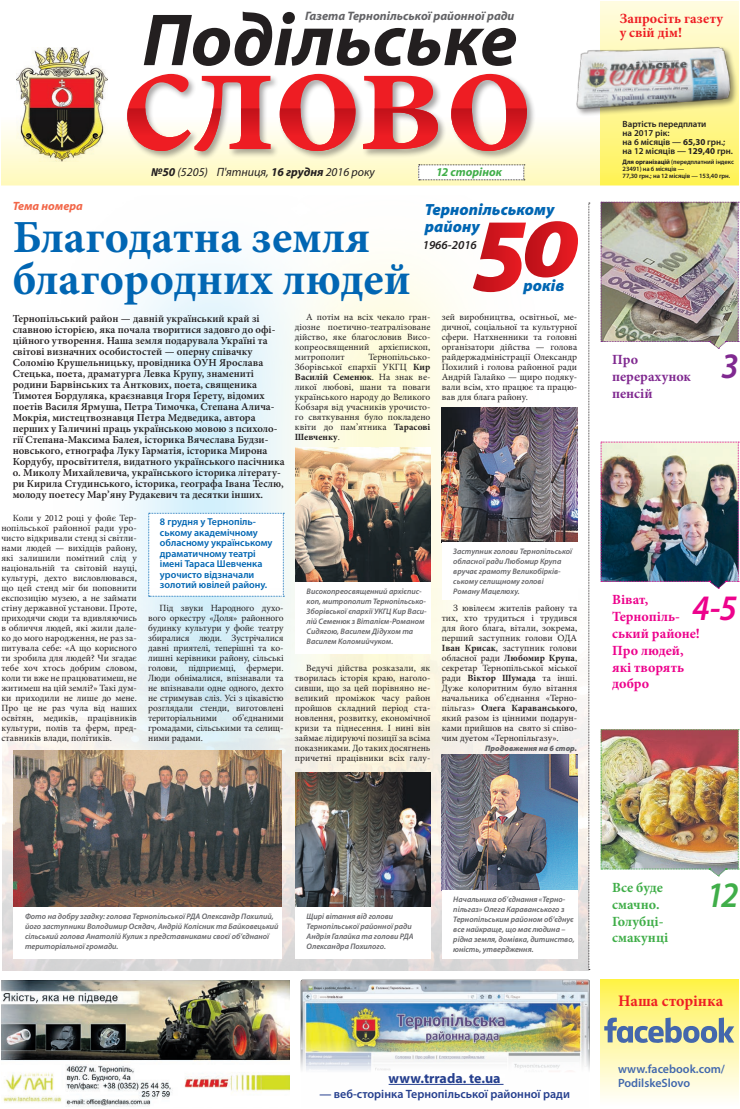
<style>
.page{position:relative;width:740px;height:1109px;background:#fff}
.page>*{position:absolute;margin:0;border:0;box-sizing:border-box;transform-origin:0 0}
.t1{font:italic 700 74.4px "Myriad Pro";color:#231f20}
.t2{font:700 46px/42px "Minion Pro";color:#0166b3}
.t3{font:italic 600 36px "Myriad Pro";color:#ed028c;scale:.94 1}
.t4{font:italic 600 36px "Myriad Pro";color:#40ae49;scale:.94 1}
.t5{font:italic 600 36px "Myriad Pro";color:#802990;scale:.94 1}
.t6{font:italic 900 16.2px/16.2px "Myriad Pro";color:#0166b3}
.t7{font:700 16px "Minion Pro";color:#ee1d23}
.t8{font:700 14px/16.8px "Minion Pro";color:#ed028c}
.t9{font:700 14px/16.8px "Minion Pro";color:#40ae49}
.t10{font:700 14px/14px "Minion Pro";letter-spacing:.005em;color:#ee1d23}
.t11{font:700 14px/16.8px "Minion Pro";color:#802990}
.t12{font:700 14px "Myriad Pro";color:#253f8e}
.t13{font:italic 700 12.3px "Myriad Pro";color:#636366}
.t14{font:italic 600 12.1px "Myriad Pro";color:#231f20}
.t15{font:600 12px "Myriad Pro";color:#253f8e}
.t16{font:italic 12px "Myriad Pro";color:#231f20}
.t17{font:600 12px "Myriad Pro";color:#4268ad}
.t18{font:italic 700 12px "Myriad Pro";color:#40ae49}
.t19{font:italic 700 12px "Myriad Pro";color:#f26648}
.t20{font:600 10.7px/11px "Minion Pro";color:#231f20}
.t21{font:600 10px/10.5px "Myriad Pro";color:#0166b3}
.t22{font:9.5px/10px "Minion Pro";color:#231f20;text-align:justify}
.t23{font:600 9px/9px "Myriad Pro";color:#231f20}
.t24{font:italic 600 8px/10px "Myriad Pro";color:#636366}
.t25{font:italic 900 8px "Myriad Pro";color:#636366}
.t26{font:600 6.5px/7px "Myriad Pro";letter-spacing:-.01em;color:#231f20}
.s1{font-weight:700}
</style>
<div class="page">
<img style="left:121px;top:264px;width:372px;height:315px">
<svg style="left:148px;top:513px;width:136px;height:66px"></svg>
<img style="left:3px;top:579px;width:585px;height:391px">
<div style="left:0;top:72px;width:267px;height:244px;background:#231f20;opacity:.4"></div>
<img style="left:1px;top:980px;width:288px;height:127px">
<svg style="left:1px;top:47px;width:599px;height:138px"></svg>
<div style="left:126px;top:72px;width:414px;height:93px;background:#231f20;opacity:.4"></div>
<svg style="left:600px;top:1px;width:138px;height:184px"></svg>
<div style="left:575px;top:45px;width:165px;height:95px;background:#231f20;opacity:.5"></div>
<img style="left:569px;top:38px;width:171px;height:80px">
<svg style="left:127px;top:74px;width:400px;height:77px"></svg>
<svg style="left:418px;top:164px;width:107px;height:16px"></svg>
<img style="left:16px;top:48px;width:91px;height:114px">
<div style="left:0;top:185px;width:740px;height:10px;background:#fff"></div>
<svg style="left:473px;top:221px;width:105px;height:71px"></svg>
<img style="left:601px;top:202px;width:138px;height:147px">
<img style="left:601px;top:441px;width:138px;height:148px">
<img style="left:601px;top:729px;width:138px;height:147px">
<img style="left:442px;top:754px;width:135px;height:135px">
<img style="left:14px;top:750px;width:268px;height:157px">
<img style="left:295px;top:447px;width:135px;height:135px">
<img style="left:295px;top:772px;width:135px;height:135px">
<img style="left:442px;top:407px;width:135px;height:135px">
<div style="left:600px;top:979px;width:138px;height:128px;background:linear-gradient(to bottom,#fff24f,#fffeff)"></div>
<svg style="left:604px;top:1017px;width:130px;height:25px"></svg>
<img style="left:300px;top:979px;width:290px;height:106px">
<hr style="left:389px;top:1083px;width:114px;height:1px;background:#253f8e">
<svg style="left:588px;top:203px;width:2px;height:767px"></svg>
<div style="left:14px;top:907px;width:268px;height:51px;background:#fff"></div>
<div style="left:295px;top:907px;width:135px;height:51px;background:#fff"></div>
<div style="left:295px;top:582px;width:135px;height:72px;background:#fff"></div>
<div style="left:442px;top:542px;width:135px;height:58px;background:#fff"></div>
<div style="left:442px;top:889px;width:135px;height:69px;background:#fff"></div>
<p class="t13" style="left:305px;top:8px;width:211px">Газета Тернопільської районної ради</p>
<h3 class="t10" style="left:620px;top:11px;width:105px">Запросіть газету у свій дім!</h3>
<h1 class="t1" style="left:142px;top:-8px;width:376px">Подільське</h1>
<p class="t16" style="left:151px;top:165px;width:225px"><span class="s1">№50</span> (5205) П'ятниця, <span class="s1">16 грудня</span> 2016 року</p>
<p class="t23" style="left:622px;top:119px;width:112px">Вартість передплати<br>на 2017 рік:<br>на 6 місяців — <span class="s1">65,30</span> грн.; на 12 місяців — <span class="s1">129,40</span> грн.</p>
<p class="t26" style="left:622px;top:158px;width:113px"><span class="s1">Для організацій</span> (передплатний індекс<br>23491) на 6 місяців —</p>
<p class="t18" style="left:436px;top:164px;width:67px">12 сторінок</p>
<p class="t26" style="left:622px;top:172px;width:109px">77,30 грн.; на 12 місяців — 153,40 грн.</p>
<p class="t19" style="left:13px;top:198px;width:72px">Тема номера</p>
<h3 class="t6" style="left:425px;top:202px;width:131px">Тернопільському району</h3>
<h2 class="t2" style="left:13px;top:215px;width:399px">Благодатна земля благородних людей</h2>
<p class="t20" style="left:13px;top:313px;width:273px">Тернопільський район — давній український край зі славною історією, яка почала творитися задовго до офі&shy;ційного утворення. Наша земля подарувала Україні та світові визначних особистостей — оперну співачку Соломію Крушельницьку, провідника ОУН Ярослава Стецька, поета, драматурга Левка Крупу, знамениті родини Барвінських та Анткових, поета, священика Тимотея Бордуляка, краєзнавця Ігоря Ґерету, відомих поетів Василя Ярмуша, Петра Тимочка, Степана Алича-Мокрія, мистецтвознавця Петра Медведика, автора перших у Галичині праць українською мовою з психоло&shy;гії Степана-Максима Балея, історика Вячеслава Будзи&shy;новського, етнографа Луку Гарматія, історика Мирона Кордубу, просвітителя, видатного українського пасічника о. Миколу Михайлевича, українського історика літерату&shy;ри Кирила Студинського, історика, географа Івана Теслю, молоду поетесу Мар’яну Рудакевич та десятки інших.</p>
<p class="t14" style="left:423px;top:237px;width:56px">1966-2016</p>
<h3 class="t6" style="left:523px;top:278px;width:43px">років</h3>
<p class="t22" style="left:442px;top:312px;width:137px">зей виробництва, освітньої, ме&shy;дичної, соціальної та культурної сфери. Натхненники та головні організатори дійства — голова райдержадміністрації Олександр Похилий і голова районної ради Андрій Галайко — щиро подяку&shy;вали всім, хто працює та працю&shy;вав для блага району.</p>
<p class="t22" style="left:295px;top:312px;width:137px;text-indent:11px">А потім на всіх чекало гран&shy;діозне поетично-театралізоване дійство, яке благословив Висо&shy;копреосвященний архієпископ, митрополит</p>
<p class="t22" style="left:295px;top:352px;width:137px;text-indent:73px">Тернопільсько-Зборівської єпархії УКГЦ <span class="s1">Кир Василій Семенюк</span>. На знак ве&shy;ликої любові, шани та поваги українського народу до Великого Кобзаря від учасників урочисто&shy;го святкування було покладено квіти до пам’ятника <span class="s1">Тарасові Шевченку</span>.</p>
<p class="t22" style="left:1px;top:512px;width:137px;text-indent:11px">Коли у 2012 році у фойє Тер&shy;нопільської районної ради уро&shy;чисто відкривали стенд зі світли&shy;нами людей — вихідців району, які залишили помітний слід у національній та світовій науці, культурі, дехто висловлювався, що цей стенд міг би поповнити експозицію музею, а не займати стіну державної установи. Проте, приходячи сюди та вдивляючись в обличчя людей, які жили дале&shy;ко до мого народження, не раз за&shy;питувала себе: «А що корисного ти зробила для людей? Чи згадає тебе хоч хтось добрим словом, коли ти вже не працюватимеш, не житимеш на цій землі?» Такі дум&shy;ки приходили не лише до мене.<br>Про це не раз чула від наших освітян, медиків, працівників культури, полів та ферм, пред&shy;ставників влади, політиків.</p>
<p class="t21" style="left:160px;top:516px;width:114px">8 грудня у Тернопіль&shy;ському академічному обласному українському драматичному театрі імені Тараса Шевченка урочисто відзначали золотий ювілей району.</p>
<p class="t22" style="left:148px;top:602px;width:137px;text-indent:11px">Під звуки Народного духо&shy;вого оркестру «Доля» районного будинку культури у фойє театру збиралися люди. Зустрічалися давні приятелі, теперішні та ко&shy;лишні керівники району, сільські голови, підприємці, фермери.<br>Люди обнімалися, впізнавали та не впізнавали одне одного, дехто не стримував сліз. Усі з цікавістю розглядали стенди, виготовлені територіальними</p>
<p class="t22" style="left:148px;top:712px;width:137px;text-indent:84px">об’єднаними громадами, сільськими та селищ&shy;ними радами.</p>
<p class="t24" style="left:307px;top:586px;width:122px">Високопреосвященний архієпис&shy;коп, митрополит Тернопільсько-<br>Зборівської єпархії УКГЦ Кир Васи&shy;лій Семенюк з Віталієм-Романом<br>Сидягою, Василем Дідухом та<br>Василем Коломийчуком.</p>
<p class="t22" style="left:295px;top:662px;width:137px;text-indent:11px">Ведучі дійства розказали, як творилась історія краю, наголо&shy;сивши, що за цей порівняно не&shy;великий проміжок часу район пройшов складний період ста&shy;новлення, розвитку, економічної кризи та піднесення. І нині він займає лідируючі позиції за всіма показниками. До таких досягнень причетні працівники всіх галу-</p>
<p class="t24" style="left:453px;top:546px;width:120px">Заступник голови Тернопільської обласної ради Любомир Крупа вручає грамоту Великобірків&shy;ському селищному голові<br>Роману Мацелюху.</p>
<p class="t22" style="left:442px;top:602px;width:137px;text-indent:11px">З ювілеєм жителів району та тих, хто трудиться і трудився для його блага, вітали, зокрема, перший заступник голови ОДА <span class="s1">Іван Крисак</span>, заступник голови обласної ради <span class="s1">Любомир Крупа</span>, секретар Тернопільської міської ради <span class="s1">Віктор Шумада</span> та інші.<br>Дуже колоритним було вітання начальника об’єднання «Терно&shy;пільгаз» <span class="s1">Олега Караванського</span>, який разом із цінними подарун&shy;ками прийшов на свято зі співо&shy;чим дуетом «Тернопільгазу».</p>
<p class="t25" style="left:485px;top:743px;width:94px">Продовження на 6 стор.</p>
<h3 class="t11" style="left:612px;top:351px;width:81px">Про перерахунок пенсій</h3>
<h3 class="t5" style="left:721px;top:343px;width:20px">3</h3>
<h3 class="t8" style="left:612px;top:591px;width:89px">Віват,<br>Тернопіль&shy;ський районе!<br>Про людей, які творять добро</h3>
<h3 class="t3" style="left:692px;top:584px;width:49px">4-5</h3>
<p class="t24" style="left:25px;top:911px;width:255px">Фото на добру згадку: голова Тернопільської РДА Олександр Похилий, його заступники Володимир Осядач, Андрій Колісник та Байковецький сільський голова Анатолій Кулик з представниками своєї об’єднаної територіальної громади.</p>
<p class="t24" style="left:307px;top:911px;width:109px">Щирі вітання від голови<br>Тернопільської районної ради<br>Андрія Галайка та голови РДА<br>Олександра Похилого.</p>
<p class="t24" style="left:453px;top:893px;width:123px">Начальника об’єднання «Терно&shy;пільгаз» Олега Караванського з<br>Тернопільським районом об’єднує все найкраще, що має людина – рідна земля, домівка, дитинство, юність, утвердження.</p>
<h3 class="t9" style="left:612px;top:878px;width:58px">Все буде смачно.<br>Голубці&shy;смакунці</h3>
<h3 class="t4" style="left:706px;top:871px;width:36px">12</h3>
<h3 class="t7" style="left:618px;top:989px;width:107px">Наша сторінка</h3>
<p class="t17" style="left:618px;top:1061px;width:108px">www.facebook.com/</p>
<h3 class="t12" style="left:389px;top:1069px;width:114px">www.trrada. te.ua</h3>
<p class="t17" style="left:618px;top:1075px;width:74px">PodilskeSlovo</p>
<p class="t15" style="left:319px;top:1086px;width:252px">— веб-сторінка Тернопільської районної ради</p>
</div>
